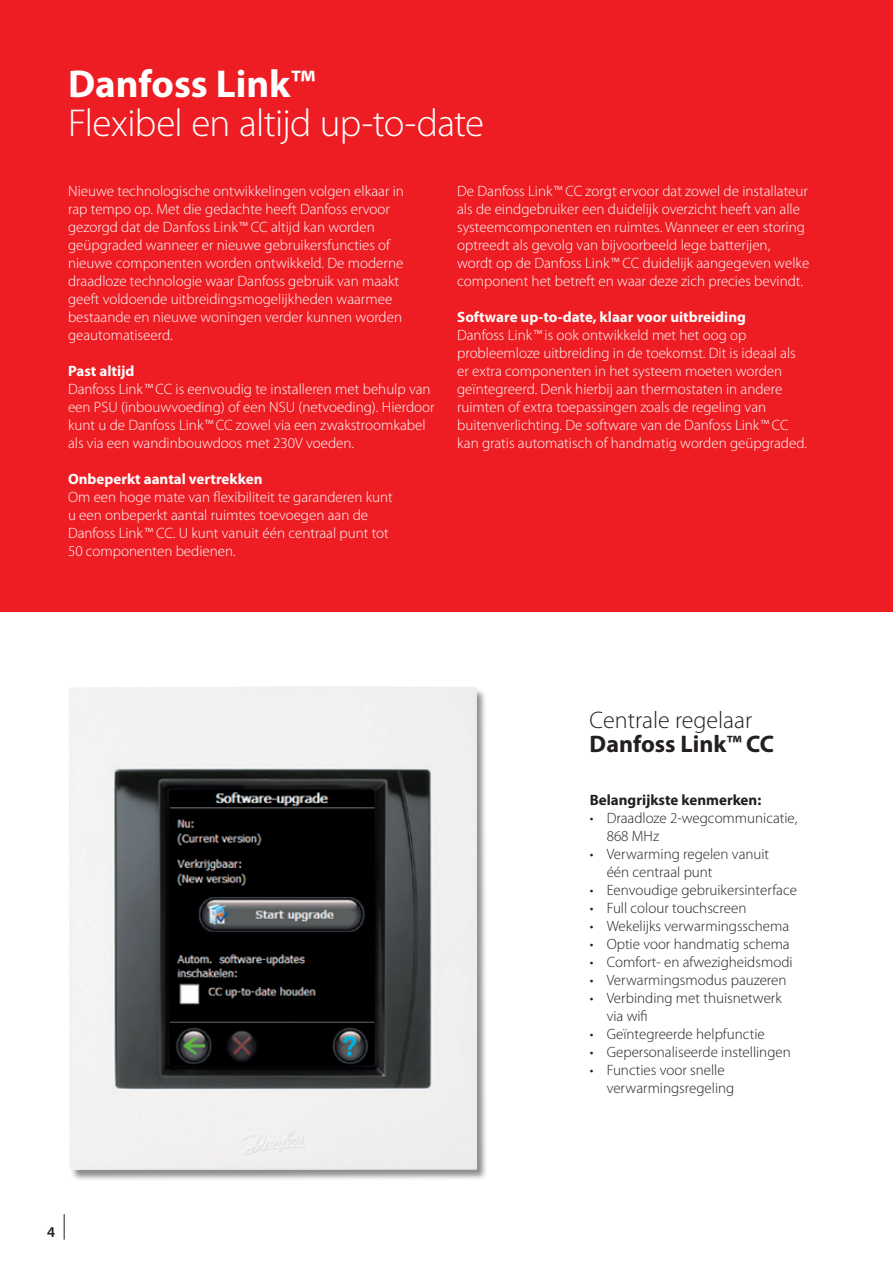
<style>
.page{position:relative;width:893px;height:1263px;background:#fff}
.page>*{position:absolute;margin:0;border:0;box-sizing:border-box;transform-origin:0 0}
.t1{font:300 39px/39px "Myriad Pro";letter-spacing:-.02em;color:#fff}
.t2{font:300 24px/24px "Myriad Pro";color:#231f20}
.t3{font:300 15px/18px "Myriad Pro";color:#fff}
.t4{font:300 15px/18px "Myriad Pro";color:#231f20}
.t5{font:700 15px "Myriad Pro";color:#fff}
.t6{font:700 15px "Myriad Pro";color:#231f20}
.t7{font:600 15px "Myriad Pro";color:#231f20}
.s1{font-weight:700}
.s2{font-weight:600}
.s3{font-style:italic}
</style>
<div class="page">
<div style="left:0;top:0;width:893px;height:612px;background:#ee1d23"></div>
<div style="left:69px;top:688px;width:419px;height:493px;background:#231f20;opacity:.51"></div>
<img style="left:69px;top:687px;width:407px;height:482px">
<svg style="left:64px;top:1214px;width:1px;height:25px"></svg>
<h1 class="t1" style="left:68px;top:65px;width:417px"><span class="s1">Danfoss Link</span><span class="s2">™<br></span>Flexibel en altijd up-to-date</h1>
<p class="t3" style="left:68px;top:182px;width:337px">Nieuwe technologische ontwikkelingen volgen elkaar in rap tempo op. Met die gedachte heeft Danfoss ervoor gezorgd dat de Danfoss Link<span class="s3">™</span> CC altijd kan worden geüpgraded wanneer er nieuwe gebruikersfuncties of nieuwe componenten worden ontwikkeld. De moderne draadloze technologie waar Danfoss gebruik van maakt geeft voldoende uitbreidingsmogelijkheden waarmee bestaande en nieuwe woningen verder kunnen worden geautomatiseerd.</p>
<p class="t3" style="left:68px;top:362px;width:368px"><span class="s1">Past altijd<br></span>Danfoss Link<span class="s3">™</span> CC is eenvoudig te installeren met behulp van een PSU (inbouwvoeding) of een NSU (netvoeding). Hierdoor kunt u de Danfoss Link<span class="s3">™</span> CC zowel via een zwakstroomkabel als via een wandinbouwdoos met 230V voeden.</p>
<p class="t5" style="left:68px;top:471px;width:196px">Onbeperkt aantal vertrekken</p>
<p class="t3" style="left:68px;top:488px;width:326px">Om een hoge mate van flexibiliteit te garanderen kunt u een onbeperkt aantal ruimtes toevoegen aan de Danfoss Link<span class="s3">™</span> CC. U kunt vanuit één centraal punt tot 50 componenten bedienen.</p>
<p class="t3" style="left:457px;top:182px;width:354px">De Danfoss Link<span class="s3">™</span> CC zorgt ervoor dat zowel de installateur als de eindgebruiker een duidelijk overzicht heeft van alle systeemcomponenten en ruimtes. Wanneer er een storing optreedt als gevolg van bijvoorbeeld lege batterijen, wordt op de Danfoss Link<span class="s3">™</span> CC duidelijk aangegeven welke component het betreft en waar deze zich precies bevindt.</p>
<p class="t3" style="left:457px;top:308px;width:351px"><span class="s1">Software up-to-date, klaar voor uitbreiding<br></span>Danfoss Link<span class="s3">™</span> is ook ontwikkeld met het oog op probleemloze uitbreiding in de toekomst. Dit is ideaal als er extra componenten in het systeem moeten worden geïntegreerd. Denk hierbij aan thermostaten in andere ruimten of extra toepassingen zoals de regeling van buitenverlichting. De software van de Danfoss Link<span class="s3">™</span> CC kan gratis automatisch of handmatig worden geüpgraded.</p>
<p class="t7" style="left:47px;top:1224px;width:10px">4</p>
<h2 class="t2" style="left:590px;top:708px;width:186px">Centrale regelaar<br><span class="s1">Danfoss Link</span><span class="s2">™</span> <span class="s1">CC</span></h2>
<p class="t6" style="left:590px;top:791px;width:173px">Belangrijkste kenmerken:</p>
<p class="t4" style="left:607px;top:809px;width:192px;text-indent:-17px">• Draadloze 2-wegcommunicatie,<br>868 MHz</p>
<p class="t4" style="left:607px;top:845px;width:164px;text-indent:-17px">• Verwarming regelen vanuit één centraal punt</p>
<p class="t4" style="left:590px;top:881px;width:209px">• Eenvoudige gebruikersinterface</p>
<p class="t4" style="left:590px;top:899px;width:158px">• Full colour touchscreen</p>
<p class="t4" style="left:590px;top:917px;width:201px">• Wekelijks verwarmingsschema</p>
<p class="t4" style="left:590px;top:935px;width:202px">• Optie voor handmatig schema</p>
<p class="t4" style="left:590px;top:953px;width:204px">• Comfort- en afwezigheidsmodi</p>
<p class="t4" style="left:590px;top:971px;width:198px">• Verwarmingsmodus pauzeren</p>
<p class="t4" style="left:607px;top:989px;width:177px;text-indent:-17px">• Verbinding met thuisnetwerk via wifi</p>
<p class="t4" style="left:590px;top:1025px;width:177px">• Geïntegreerde helpfunctie</p>
<p class="t4" style="left:590px;top:1043px;width:203px">• Gepersonaliseerde instellingen</p>
<p class="t4" style="left:607px;top:1061px;width:129px;text-indent:-17px">• Functies voor snelle verwarmingsregeling</p>
</div>
